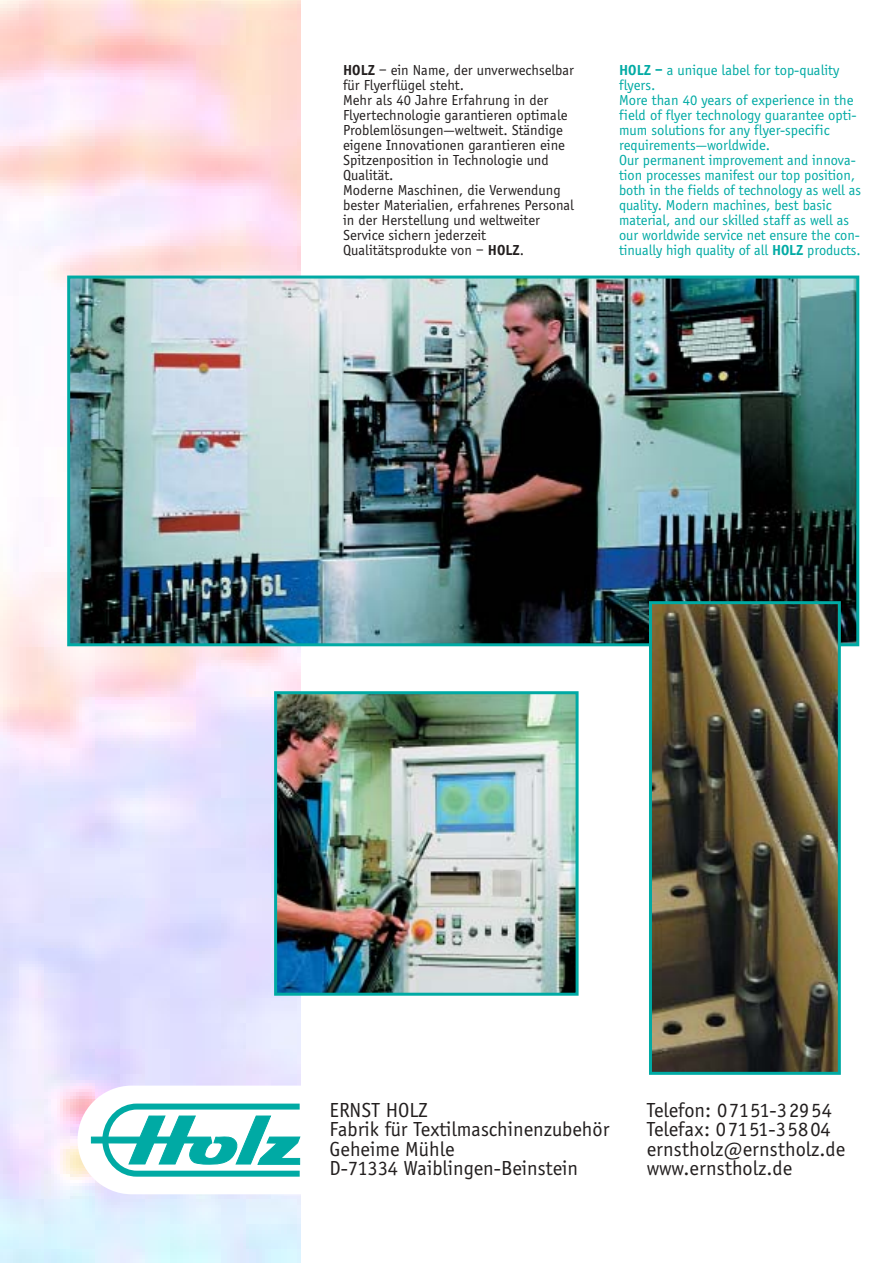
<style>
.page{position:relative;width:894px;height:1263px;background:#fff}
.page>*{position:absolute;margin:0;border:0;box-sizing:border-box;transform-origin:0 0}
.t1{font:21px/19.5px "Officina Sans";color:#231f1f}
.t2{font:15px/15px "Officina Sans";letter-spacing:-.005em;color:#00aaa4}
.t3{font:15px/15px "Officina Sans";color:#231f1f}
.s1{font-weight:700}
</style>
<div class="page">
<svg style="left:91px;top:1101px;width:210px;height:79px"></svg>
<img style="left:278px;top:695px;width:297px;height:297px">
<div style="left:274px;top:691px;width:305px;height:305px;border:3px solid #00aaa4"></div>
<img style="left:71px;top:280px;width:784px;height:362px">
<div style="left:67px;top:276px;width:792px;height:370px;border:3px solid #00aaa4"></div>
<img style="left:653px;top:605px;width:184px;height:466px">
<div style="left:649px;top:601px;width:192px;height:474px;border:3px solid #00aaa4"></div>
<p class="t3" style="left:343px;top:64px;width:233px"><span class="s1">HOLZ</span> – ein Name, der unverwechselbar für Flyerflügel steht.<br>Mehr als 40 Jahre Erfahrung in der Flyertechnologie garantieren optimale Problemlösungen—weltweit. Ständige eigene Innovationen garantieren eine Spitzenposition in Technologie und Qualität.<br>Moderne Maschinen, die Verwendung bester Materialien, erfahrenes Personal in der Herstellung und weltweiter Service sichern jederzeit Qualitätsprodukte von – <span class="s1">HOLZ</span>.</p>
<p class="t2" style="left:619px;top:64px;width:244px"><span class="s1">HOLZ –</span> a unique label for top-quality flyers.<br>More than 40 years of experience in the field of flyer technology guarantee opti&shy;mum solutions for any flyer-specific requirements—worldwide.<br>Our permanent improvement and innova&shy;tion processes manifest our top position, both in the fields of technology as well as quality. Modern machines, best basic material, and our skilled staff as well as our worldwide service net ensure the con&shy;tinually high quality of all <span class="s1">HOLZ</span> products.</p>
<h1 class="t1" style="left:330px;top:1102px;width:281px">ERNST HOLZ<br>Fabrik für Textilmaschinenzubehör<br>Geheime Mühle<br>D-71334 Waiblingen-Beinstein</h1>
<h1 class="t1" style="left:647px;top:1102px;width:200px">Telefon: 07151-32954<br>Telefax: 07151-35804 ernstholz@ernstholz.de www.ernstholz.de</h1>
</div>
